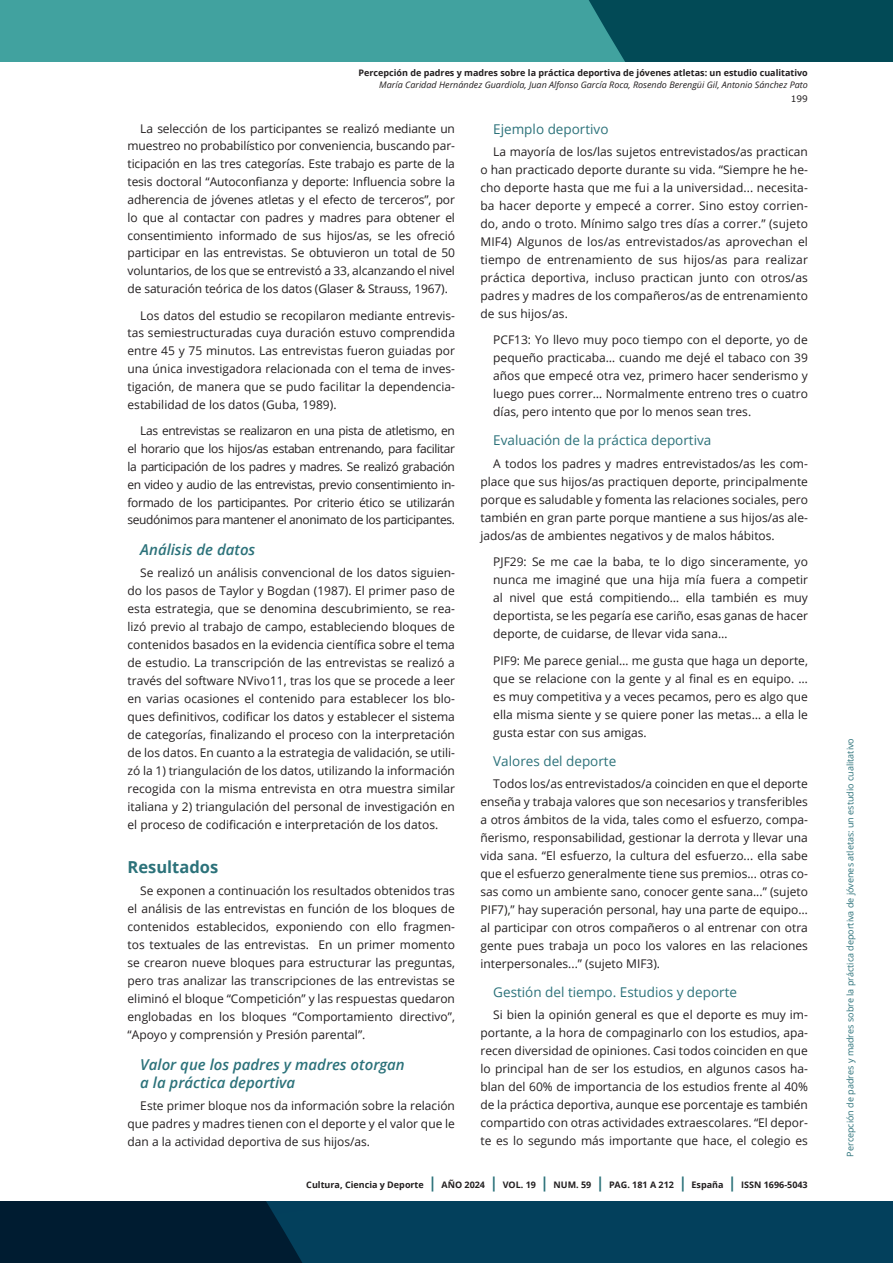
<style>
.page{position:relative;width:893px;height:1263px;background:#fff}
.page>*{position:absolute;margin:0;border:0;box-sizing:border-box;transform-origin:0 0}
.Cuerpo_de_texto_P{font:700 16.5px "Open Sans";color:#2c727a}
.Cuerpo_de_texto_P-2{font:italic 600 15px/18px "Open Sans";color:#2c727a}
.Cuerpo_de_texto_P-3{font:13.5px "Open Sans";color:#2c727a}
.Cuerpo_de_texto_P-4{font:12px/18px "Open Sans";color:#231f20;text-align:justify}
.t1{font:700 9px "Open Sans";color:#231f20}
.t2{font:italic 9px "Open Sans";color:#231f20}
.t3{font:9px "Open Sans";color:#2c727a}
.t4{font:9px "Verdana";color:#231f20}
.s1{font-size:15px;color:#2c727a}
</style>
<div class="page">
<svg style="left:0;top:1201px;width:893px;height:62px;background:#02344e"></svg>
<div style="left:0;top:0;width:893px;height:62px;background:#41a29f"></div>
<div style="left:589px;top:0;width:304px;height:62px;background:#024a56"></div>
<p class="t1" style="left:358px;top:67px;width:451px">Percepción de padres y madres sobre la práctica deportiva de jóvenes atletas: un estudio cualitativo</p>
<p class="t2" style="left:379px;top:79px;width:430px">María Caridad Hernández Guardiola, Juan Alfonso García Roca, Rosendo Berengüi Gil, Antonio Sánchez Pato</p>
<p class="Cuerpo_de_texto_P-4" style="left:128px;top:119px;width:329px;text-indent:13px">La selección de los participantes se realizó mediante un muestreo no probabilístico por conveniencia, buscando par&shy;ticipación en las tres categorías. Este trabajo es parte de la tesis doctoral “Autoconfianza y deporte: Influencia sobre la adherencia de jóvenes atletas y el efecto de terceros”, por lo que al contactar con padres y madres para obtener el consentimiento informado de sus hijos/as, se les ofreció participar en las entrevistas. Se obtuvieron un total de 50 voluntarios, de los que se entrevistó a 33, alcanzando el nivel de saturación teórica de los datos (Glaser &amp; Strauss, 1967).</p>
<p class="Cuerpo_de_texto_P-4" style="left:128px;top:306px;width:329px;text-indent:13px">Los datos del estudio se recopilaron mediante entrevis&shy;tas semiestructuradas cuya duración estuvo comprendida entre 45 y 75 minutos. Las entrevistas fueron guiadas por una única investigadora relacionada con el tema de inves&shy;tigación, de manera que se pudo facilitar la dependencia&shy;estabilidad de los datos (Guba, 1989).</p>
<p class="Cuerpo_de_texto_P-4" style="left:128px;top:422px;width:329px;text-indent:13px">Las entrevistas se realizaron en una pista de atletismo, en el horario que los hijos/as estaban entrenando, para facilitar la participación de los padres y madres. Se realizó grabación en video y audio de las entrevistas, previo consentimiento in&shy;formado de los participantes. Por criterio ético se utilizarán seudónimos para mantener el anonimato de los participantes.</p>
<p class="Cuerpo_de_texto_P-2" style="left:140px;top:540px;width:117px">Análisis de datos</p>
<p class="Cuerpo_de_texto_P-4" style="left:128px;top:564px;width:329px;text-indent:13px">Se realizó un análisis convencional de los datos siguien&shy;do los pasos de Taylor y Bogdan (1987). El primer paso de esta estrategia, que se denomina descubrimiento, se rea&shy;lizó previo al trabajo de campo, estableciendo bloques de contenidos basados en la evidencia científica sobre el tema de estudio. La transcripción de las entrevistas se realizó a través del software NVivo11, tras los que se procede a leer en varias ocasiones el contenido para establecer los blo&shy;ques definitivos, codificar los datos y establecer el sistema de categorías, finalizando el proceso con la interpretación de los datos. En cuanto a la estrategia de validación, se utili&shy;zó la 1) triangulación de los datos, utilizando la información recogida con la misma entrevista en otra muestra similar italiana y 2) triangulación del personal de investigación en el proceso de codificación e interpretación de los datos.</p>
<p class="Cuerpo_de_texto_P" style="left:128px;top:855px;width:92px">Resultados</p>
<p class="Cuerpo_de_texto_P-4" style="left:128px;top:881px;width:329px;text-indent:13px">Se exponen a continuación los resultados obtenidos tras el análisis de las entrevistas en función de los bloques de contenidos establecidos, exponiendo con ello fragmen&shy;tos textuales de las entrevistas. En un primer momento se crearon nueve bloques para estructurar las preguntas, pero tras analizar las transcripciones de las entrevistas se eliminó el bloque “Competición” y las respuestas quedaron englobadas en los bloques “Comportamiento directivo”, “Apoyo y comprensión y Presión parental”.</p>
<p class="Cuerpo_de_texto_P-2" style="left:140px;top:1055px;width:266px">Valor que los padres y madres otorgan a la práctica deportiva</p>
<p class="Cuerpo_de_texto_P-4" style="left:128px;top:1096px;width:329px;text-indent:13px">Este primer bloque nos da información sobre la relación que padres y madres tienen con el deporte y el valor que le dan a la actividad deportiva de sus hijos/as.</p>
<p class="t4" style="left:791px;top:92px;width:19px">199</p>
<p class="Cuerpo_de_texto_P-3" style="left:493px;top:119px;width:117px">Ejemplo deportivo</p>
<p class="Cuerpo_de_texto_P-4" style="left:480px;top:142px;width:329px;text-indent:13px">La mayoría de los/las sujetos entrevistados/as practican o han practicado deporte durante su vida. “Siempre he he&shy;cho deporte hasta que me fui a la universidad... necesita&shy;ba hacer deporte y empecé a correr. Sino estoy corrien&shy;do, ando o troto. Mínimo salgo tres días a correr.” (sujeto MIF4) Algunos de los/as entrevistados/as aprovechan el tiempo de entrenamiento de sus hijos/as para realizar práctica deportiva, incluso practican junto con otros/as padres y madres de los compañeros/as de entrenamiento de sus hijos/as.</p>
<p class="Cuerpo_de_texto_P-4" style="left:493px;top:331px;width:316px">PCF13: Yo llevo muy poco tiempo con el deporte, yo de pequeño practicaba… cuando me dejé el tabaco con 39 años que empecé otra vez, primero hacer senderismo y luego pues correr… Normalmente entreno tres o cuatro días, pero intento que por lo menos sean tres.</p>
<p class="Cuerpo_de_texto_P-3" style="left:493px;top:431px;width:220px">Evaluación de la práctica deportiva</p>
<p class="Cuerpo_de_texto_P-4" style="left:480px;top:454px;width:329px;text-indent:13px">A todos los padres y madres entrevistados/as les com&shy;place que sus hijos/as practiquen deporte, principalmente porque es saludable y fomenta las relaciones sociales, pero también en gran parte porque mantiene a sus hijos/as ale&shy;jados/as de ambientes negativos y de malos hábitos.</p>
<p class="Cuerpo_de_texto_P-4" style="left:493px;top:552px;width:316px">PJF29: Se me cae la baba, te lo digo sinceramente, yo nunca me imaginé que una hija mía fuera a competir al nivel que está compitiendo… ella también es muy deportista, se les pegaría ese cariño, esas ganas de hacer deporte, de cuidarse, de llevar vida sana…</p>
<p class="Cuerpo_de_texto_P-4" style="left:493px;top:651px;width:316px">PIF9: Me parece genial… me gusta que haga un deporte, que se relacione con la gente y al final es en equipo. … es muy competitiva y a veces pecamos, pero es algo que ella misma siente y se quiere poner las metas… a ella le gusta estar con sus amigas.</p>
<p class="Cuerpo_de_texto_P-3" style="left:493px;top:751px;width:125px">Valores del deporte</p>
<p class="Cuerpo_de_texto_P-4" style="left:480px;top:774px;width:329px;text-indent:13px">Todos los/as entrevistados/a coinciden en que el deporte enseña y trabaja valores que son necesarios y transferibles a otros ámbitos de la vida, tales como el esfuerzo, compa&shy;ñerismo, responsabilidad, gestionar la derrota y llevar una vida sana. “El esfuerzo, la cultura del esfuerzo... ella sabe que el esfuerzo generalmente tiene sus premios... otras co&shy;sas como un ambiente sano, conocer gente sana...” (sujeto PIF7),” hay superación personal, hay una parte de equipo… al participar con otros compañeros o al entrenar con otra gente pues trabaja un poco los valores en las relaciones interpersonales...” (sujeto MIF3).</p>
<p class="Cuerpo_de_texto_P-3" style="left:493px;top:983px;width:245px">Gestión del tiempo. Estudios y deporte</p>
<p class="Cuerpo_de_texto_P-4" style="left:480px;top:1005px;width:329px;text-indent:13px">Si bien la opinión general es que el deporte es muy im&shy;portante, a la hora de compaginarlo con los estudios, apa&shy;recen diversidad de opiniones. Casi todos coinciden en que lo principal han de ser los estudios, en algunos casos ha&shy;blan del 60% de importancia de los estudios frente al 40% de la práctica deportiva, aunque ese porcentaje es también compartido con otras actividades extraescolares. “El depor&shy;te es lo segundo más importante que hace, el colegio es</p>
<p class="t1" style="left:306px;top:1179px;width:503px">Cultura, Ciencia y Deporte <span class="s1">|</span> AÑO 2024 <span class="s1">|</span> VOL. 19 <span class="s1">|</span> NUM. 59 <span class="s1">|</span> PAG. 181 A 212 <span class="s1">|</span> España <span class="s1">|</span> ISSN 1696-5043</p>
<p class="t3" style="left:844px;top:1156px;width:420px;rotate:-90deg">Percepción de padres y madres sobre la práctica deportiva de jóvenes atletas: un estudio cualitativo</p>
</div>
